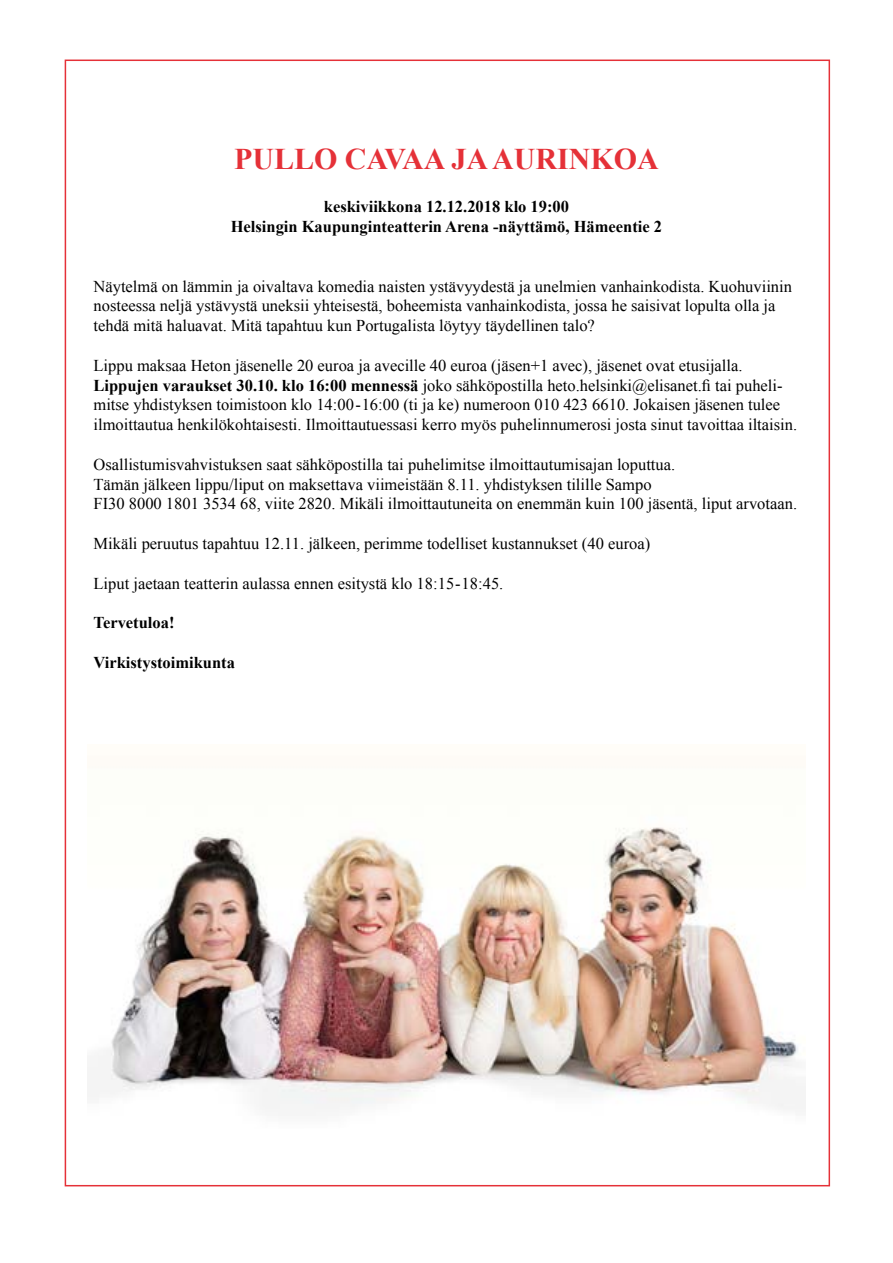
<style>
.page{position:relative;width:893px;height:1263px;background:#fff}
.page>*{position:absolute;margin:0;border:0;box-sizing:border-box;transform-origin:0 0}
.t1{font:700 30px "Times New Roman";color:#e53138}
.t2{font:16.5px/19.8px "Times New Roman";color:#000}
.t3{font:700 16.5px/19.8px "Times New Roman";color:#000;text-align:center}
.s1{font-weight:700}
</style>
<div class="page">
<img style="left:88px;top:827px;width:717px;height:282px">
<h1 class="t1" style="left:234px;top:138px;width:426px">PULLO CAVAA JA AURINKOA</h1>
<p class="t3" style="left:231px;top:197px;width:433px">keskiviikkona 12.12.2018 klo 19:00<br>Helsingin Kaupunginteatterin Arena -näyttämö, Hämeentie 2</p>
<p class="t2" style="left:94px;top:276px;width:700px">Näytelmä on lämmin ja oivaltava komedia naisten ystävyydestä ja unelmien vanhainkodista. Kuohuviinin nosteessa neljä ystävystä uneksii yhteisestä, boheemista vanhainkodista, jossa he saisivat lopulta olla ja tehdä mitä haluavat. Mitä tapahtuu kun Portugalista löytyy täydellinen talo?</p>
<p class="t2" style="left:94px;top:355px;width:705px">Lippu maksaa Heton jäsenelle 20 euroa ja avecille 40 euroa (jäsen+1 avec), jäsenet ovat etusijalla.<br><span class="s1">Lippujen varaukset 30.10. klo 16:00 mennessä</span> joko sähköpostilla heto.helsinki@elisanet.fi tai puheli&shy;mitse yhdistyksen toimistoon klo 14:00-16:00 (ti ja ke) numeroon 010 423 6610. Jokaisen jäsenen tulee ilmoittautua henkilökohtaisesti. Ilmoittautuessasi kerro myös puhelinnumerosi josta sinut tavoittaa iltaisin.</p>
<p class="t2" style="left:94px;top:454px;width:705px">Osallistumisvahvistuksen saat sähköpostilla tai puhelimitse ilmoittautumisajan loputtua.<br>Tämän jälkeen lippu/liput on maksettava viimeistään 8.11. yhdistyksen tilille Sampo<br>FI30 8000 1801 3534 68, viite 2820. Mikäli ilmoittautuneita on enemmän kuin 100 jäsentä, liput arvotaan.</p>
<p class="t2" style="left:94px;top:533px;width:558px">Mikäli peruutus tapahtuu 12.11. jälkeen, perimme todelliset kustannukset (40 euroa)</p>
<p class="t2" style="left:94px;top:573px;width:411px">Liput jaetaan teatterin aulassa ennen esitystä klo 18:15-18:45.</p>
<p class="t3" style="left:94px;top:612px;width:82px">Tervetuloa!</p>
<p class="t3" style="left:94px;top:652px;width:143px">Virkistystoimikunta</p>
</div>
